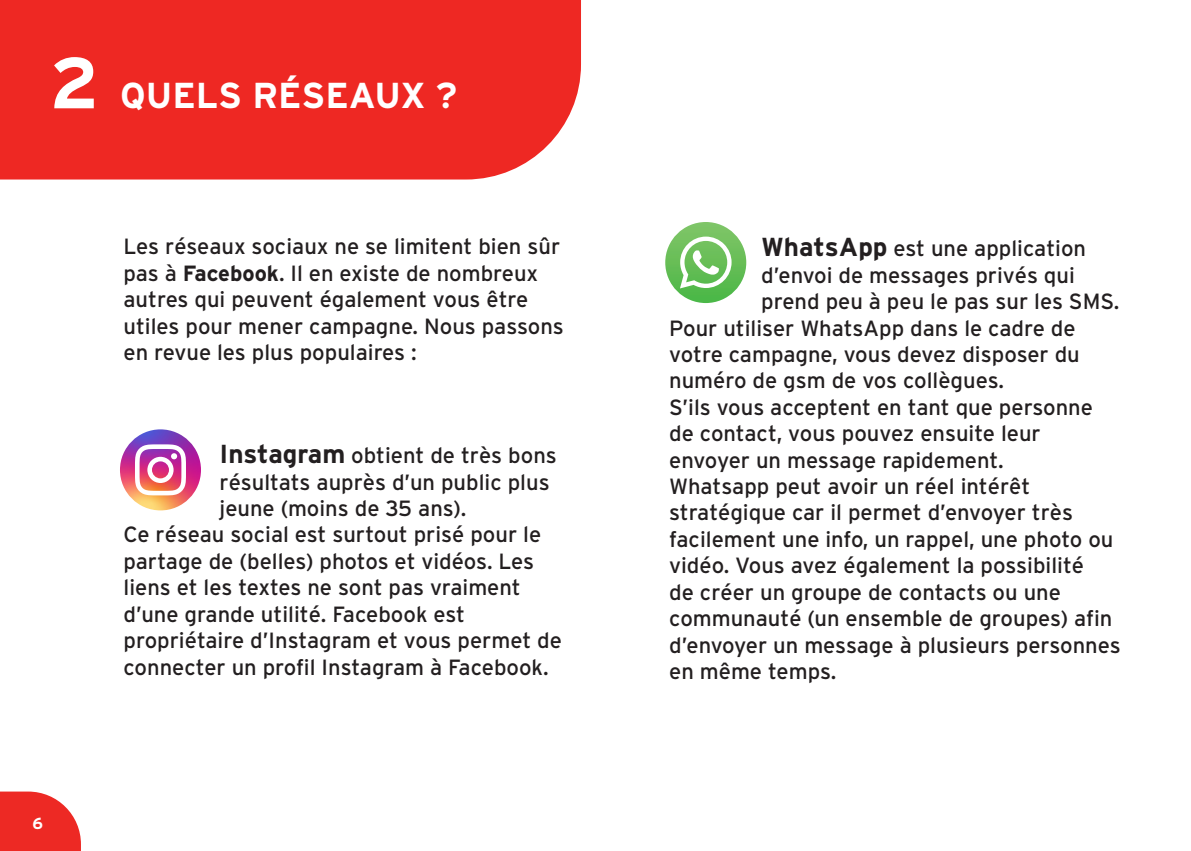
<style>
.page{position:relative;width:1191px;height:851px;background:#fff}
.page>*{position:absolute;margin:0;border:0;box-sizing:border-box;transform-origin:0 0}
.t1{font:700 72px "Interstate";color:#fff}
.t2{font:700 36px "Interstate";color:#fff}
.t3{font:22px/26.4px "Interstate";color:#231f20}
.t4{font:700 16px "Interstate";color:#fff}
.s1{font-weight:700}
.s2{font-weight:700;font-size:26px}
</style>
<div class="page">
<img style="left:120px;top:429px;width:81px;height:81px;border-radius:40px">
<svg style="left:135px;top:444px;width:51px;height:51px"></svg>
<svg style="left:0;top:791px;width:81px;height:59px"></svg>
<div style="left:0;top:0;width:581px;height:179px;background:#ee2823"></div>
<svg style="left:665px;top:222px;width:81px;height:81px"></svg>
<svg style="left:680px;top:236px;width:51px;height:52px"></svg>
<p class="t1" style="left:50px;top:43px;width:51px">2</p>
<p class="t2" style="left:120px;top:75px;width:338px">QUELS RÉSEAUX ?</p>
<p class="t3" style="left:123px;top:233px;width:442px">Les réseaux sociaux ne se limitent bien sûr pas à <span class="s1">Facebook</span>. Il en existe de nombreux autres qui peuvent également vous être utiles pour mener campagne. Nous passons en revue les plus populaires :</p>
<p class="t3" style="left:219px;top:442px;width:339px"><span class="s2">Instagram</span> obtient de très bons</p>
<p class="t3" style="left:219px;top:468px;width:332px">résultats auprès d’un public plus</p>
<p class="t3" style="left:219px;top:495px;width:248px">jeune (moins de 35 ans).</p>
<p class="t3" style="left:123px;top:521px;width:419px">Ce réseau social est surtout prisé pour le</p>
<p class="t3" style="left:123px;top:547px;width:412px">partage de (belles) photos et vidéos. Les</p>
<p class="t3" style="left:123px;top:574px;width:399px">liens et les textes ne sont pas vraiment</p>
<p class="t3" style="left:123px;top:600px;width:343px">d’une grande utilité. Facebook est</p>
<p class="t3" style="left:123px;top:627px;width:440px">propriétaire d’Instagram et vous permet de</p>
<p class="t3" style="left:123px;top:653px;width:427px">connecter un profil Instagram à Facebook.</p>
<p class="t4" style="left:32px;top:814px;width:12px">6</p>
<p class="t3" style="left:761px;top:235px;width:326px"><span class="s2">WhatsApp</span> est une application</p>
<p class="t3" style="left:761px;top:261px;width:315px">d’envoi de messages privés qui</p>
<p class="t3" style="left:761px;top:288px;width:360px">prend peu à peu le pas sur les SMS.</p>
<p class="t3" style="left:669px;top:314px;width:408px">Pour utiliser WhatsApp dans le cadre de</p>
<p class="t3" style="left:669px;top:341px;width:412px">votre campagne, vous devez disposer du</p>
<p class="t3" style="left:669px;top:367px;width:336px">numéro de gsm de vos collègues.</p>
<p class="t3" style="left:669px;top:393px;width:425px">S’ils vous acceptent en tant que personne</p>
<p class="t3" style="left:669px;top:420px;width:373px">de contact, vous pouvez ensuite leur</p>
<p class="t3" style="left:669px;top:446px;width:336px">envoyer un message rapidement.</p>
<p class="t3" style="left:669px;top:473px;width:362px">Whatsapp peut avoir un réel intérêt</p>
<p class="t3" style="left:669px;top:499px;width:405px">stratégique car il permet d’envoyer très</p>
<p class="t3" style="left:669px;top:525px;width:446px">facilement une info, un rappel, une photo ou</p>
<p class="t3" style="left:669px;top:552px;width:416px">vidéo. Vous avez également la possibilité</p>
<p class="t3" style="left:669px;top:578px;width:393px">de créer un groupe de contacts ou une</p>
<p class="t3" style="left:669px;top:605px;width:445px">communauté (un ensemble de groupes) afin</p>
<p class="t3" style="left:669px;top:631px;width:453px">d’envoyer un message à plusieurs personnes</p>
<p class="t3" style="left:669px;top:657px;width:169px">en même temps.</p>
</div>
